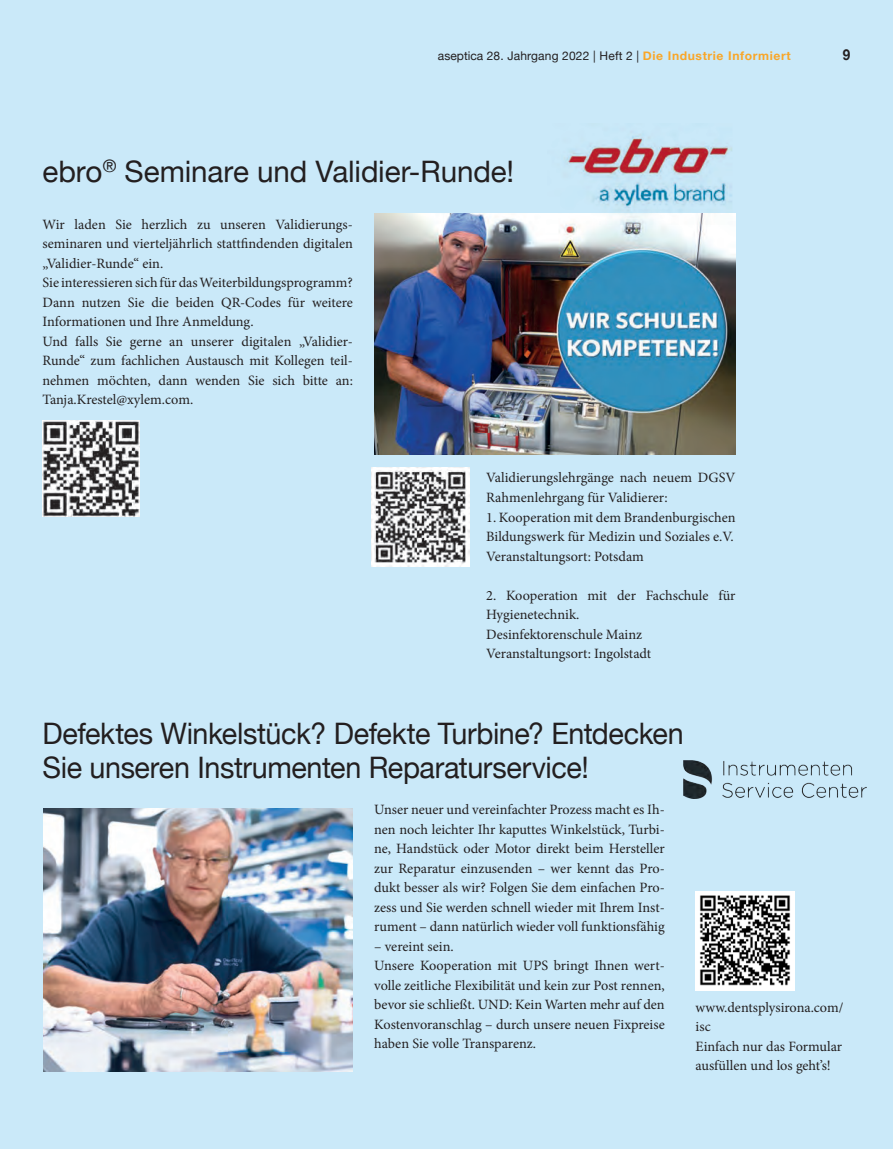
<style>
.page{position:relative;width:893px;height:1149px;background:#fff}
.page>*{position:absolute;margin:0;border:0;box-sizing:border-box;transform-origin:0 0}
.Headline{font:29.55px/34px "Helvetica Neue";letter-spacing:-.01em;color:#231f20}
.t1{font:700 15px "Helvetica Neue";color:#231f20;scale:.9 1}
.Fließtext{font:14.25px/19.5px "Minion Pro";color:#231f20;text-align:justify}
.t2{font:12px "Helvetica Neue";letter-spacing:.015em;color:#231f20}
.s1{font-weight:700;color:#f9a628}
</style>
<div class="page">
<div style="left:0;top:0;width:893px;height:1148px;background:#cae9f9"></div>
<img style="left:375px;top:213px;width:360px;height:241px">
<img style="left:44px;top:808px;width:309px;height:263px">
<img style="left:683px;top:760px;width:184px;height:38px">
<img style="left:548px;top:134px;width:188px;height:91px">
<div style="left:696px;top:890px;width:99px;height:100px;background:#fff"></div>
<img style="left:700px;top:895px;width:90px;height:91px">
<img style="left:43px;top:420px;width:96px;height:96px">
<img style="left:371px;top:467px;width:99px;height:99px">
<p class="t2" style="left:438px;top:47px;width:354px">aseptica 28. Jahrgang 2022 | Heft 2 | <span class="s1">Die Industrie Informiert</span></p>
<p class="t1" style="left:843px;top:43px;width:10px">9</p>
<p class="Headline" style="left:43px;top:156px;width:473px">ebro<sup>®</sup> Seminare und Validier-Runde!</p>
<p class="Fließtext" style="left:43px;top:214px;width:312px">Wir laden Sie herzlich zu unseren Validierungs&shy;seminaren und vierteljährlich stattfindenden digitalen „Validier-Runde“ ein.</p>
<p class="Fließtext" style="left:43px;top:273px;width:312px">Sie interessieren sich für das Weiterbildungsprogramm?<br>Dann nutzen Sie die beiden QR-Codes für weitere Informationen und Ihre Anmeldung.</p>
<p class="Fließtext" style="left:43px;top:331px;width:312px">Und falls Sie gerne an unserer digitalen „Validier-Runde“ zum fachlichen Austausch mit Kollegen teil&shy;nehmen möchten, dann wenden Sie sich bitte an:<br>Tanja.Krestel@xylem.com.</p>
<p class="Fließtext" style="left:486px;top:468px;width:251px">Validierungslehrgänge nach neuem DGSV<br>Rahmenlehrgang für Validierer:</p>
<p class="Fließtext" style="left:486px;top:507px;width:251px">1. Kooperation mit dem Brandenburgischen<br>Bildungswerk für Medizin und Soziales e.V.</p>
<p class="Fließtext" style="left:486px;top:546px;width:159px">Veranstaltungsort: Potsdam</p>
<p class="Fließtext" style="left:486px;top:585px;width:251px">2. Kooperation mit der Fachschule für<br>Hygienetechnik.</p>
<p class="Fließtext" style="left:486px;top:624px;width:157px">Desinfektorenschule Mainz</p>
<p class="Fließtext" style="left:486px;top:643px;width:167px">Veranstaltungsort: Ingolstadt</p>
<p class="Headline" style="left:43px;top:718px;width:643px">Defektes Winkelstück? Defekte Turbine? Entdecken<br>Sie unseren Instrumenten Reparaturservice!</p>
<p class="Fließtext" style="left:374px;top:799px;width:292px">Unser neuer und vereinfachter Prozess macht es Ih&shy;nen noch leichter Ihr kaputtes Winkelstück, Turbi&shy;ne, Handstück oder Motor direkt beim Hersteller zur Reparatur einzusenden – wer kennt das Pro&shy;dukt besser als wir? Folgen Sie dem einfachen Pro&shy;zess und Sie werden schnell wieder mit Ihrem Inst&shy;rument – dann natürlich wieder voll funktionsfähig</p>
<p class="Fließtext" style="left:374px;top:936px;width:81px">– vereint sein.</p>
<p class="Fließtext" style="left:374px;top:955px;width:292px">Unsere Kooperation mit UPS bringt Ihnen wert&shy;volle zeitliche Flexibilität und kein zur Post rennen, bevor sie schließt. UND: Kein Warten mehr auf den Kostenvoranschlag – durch unsere neuen Fixpreise haben Sie volle Transparenz.</p>
<p class="Fließtext" style="left:696px;top:997px;width:149px">www.dentsplysirona.com/ isc</p>
<p class="Fließtext" style="left:696px;top:1036px;width:148px">Einfach nur das Formular ausfüllen und los geht’s!</p>
</div>
